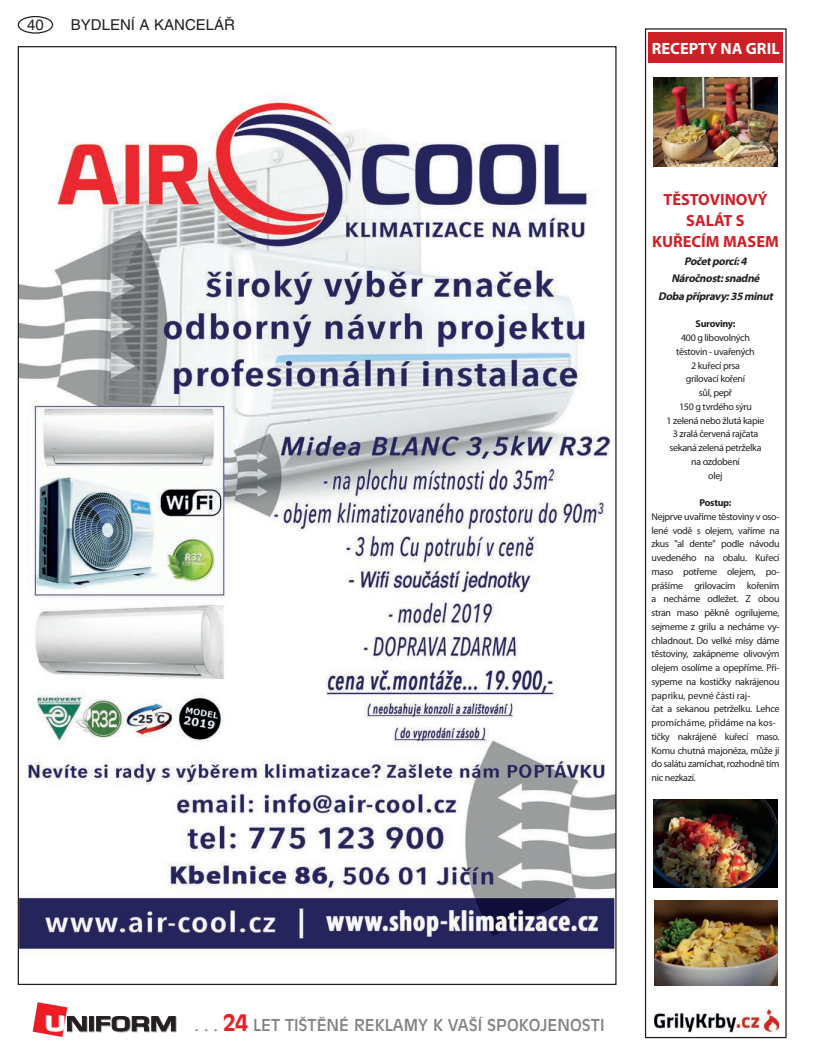
<style>
.page{position:relative;width:815px;height:1063px;background:#fff}
.page>*{position:absolute;margin:0;border:0;box-sizing:border-box;transform-origin:0 0}
.t1{font:700 16.38px "Myriad Pro";color:#fff}
.t2{font:16.25px "Antique Olive CE";color:#808285}
.t3{font:700 16.25px/21.2px "Myriad Pro";color:#d01f26;text-align:center}
.t4{font:15px "Helvetica CE";color:#231f20}
.t5{font:italic 700 11.25px/17.5px "Myriad Pro";color:#231f20;text-align:center}
.t6{font:10px/13.8px "Myriad Pro";letter-spacing:-.03em;color:#231f20;text-align:center}
.t7{font:700 10px "Myriad Pro";letter-spacing:-.03em;color:#231f20}
.s1{font-weight:700;font-size:22.5px;color:#ee1d23}
</style>
<div class="page">
<div style="left:18px;top:16px;width:35px;height:18px;border:1px solid #231f20;border-radius:50%"></div>
<svg style="left:90px;top:1017px;width:5px;height:15px"></svg>
<svg style="left:89px;top:1016px;width:5px;height:15px"></svg>
<svg style="left:96px;top:1016px;width:81px;height:16px"></svg>
<svg style="left:33px;top:1002px;width:55px;height:35px"></svg>
<img style="left:20px;top:96px;width:595px;height:857px">
<img style="left:654px;top:1008px;width:124px;height:25px">
<div style="left:645px;top:28px;width:142px;height:1010px;border:1px solid #231f20"></div>
<div style="left:648px;top:33px;width:135px;height:30px;background:#cd2026"></div>
<img style="left:654px;top:78px;width:124px;height:89px">
<img style="left:654px;top:799px;width:124px;height:89px">
<img style="left:654px;top:900px;width:124px;height:85px">
<h3 class="t4" style="left:27px;top:16px;width:18px">40</h3>
<h3 class="t4" style="left:71px;top:16px;width:166px">BYDLENÍ A KANCELÁŘ</h3>
<h1 class="t1" style="left:652px;top:38px;width:129px">RECEPTY NA GRIL</h1>
<h2 class="t3" style="left:652px;top:188px;width:128px">TĚSTOVINOVÝ<br>SALÁT S<br>KUŘECÍM MASEM</h2>
<p class="t5" style="left:658px;top:252px;width:119px">Početporcí:4<br>Náročnost:snadné<br>Dobapřípravy:35 minut</p>
<p class="t7" style="left:696px;top:317px;width:41px">Suroviny:</p>
<p class="t6" style="left:666px;top:331px;width:100px">400 g libovolných těstovin - uvařených<br>2 kuřecí prsa<br>grilovací koření<br>sůl, pepř<br>150 g tvrdého sýru<br>1 zelená nebo žlutá kapie<br>3 zralá červená rajčata sekaná zelená petrželka na ozdobení<br>olej</p>
<p class="t7" style="left:700px;top:496px;width:33px">Postup:</p>
<p class="t6" style="left:651px;top:509px;width:130px;text-align:left">Nejprve uvaříme těstoviny v oso&shy;lené vodě s olejem, vaříme na zkus "al dente" podle návodu uvedeného na obalu. Kuřecí maso potřeme olejem, po&shy;prášíme grilovacím kořením a necháme odležet. Z obou stran maso pěkně ogrilujeme, sejmeme z grilu a necháme vy&shy;chladnout. Do velké mísy dáme těstoviny, zakápneme olivovým olejem osolíme a opepříme. Při&shy;sypeme na kostičky nakrájenou papriku, pevné části raj-<br>čat a sekanou petrželku. Lehce promícháme, přidáme na kos&shy;tičky nakrájené kuřecí maso.<br>Komu chutná majonéza, může jí do salátu zamíchat, rozhodně tím nic nezkazí.</p>
<h2 class="t2" style="left:195px;top:1016px;width:411px">. . . <span class="s1">24</span> LET TIŠTĚNÉ REKLAMY K VAŠÍ SPOKOJENOSTI</h2>
</div>
